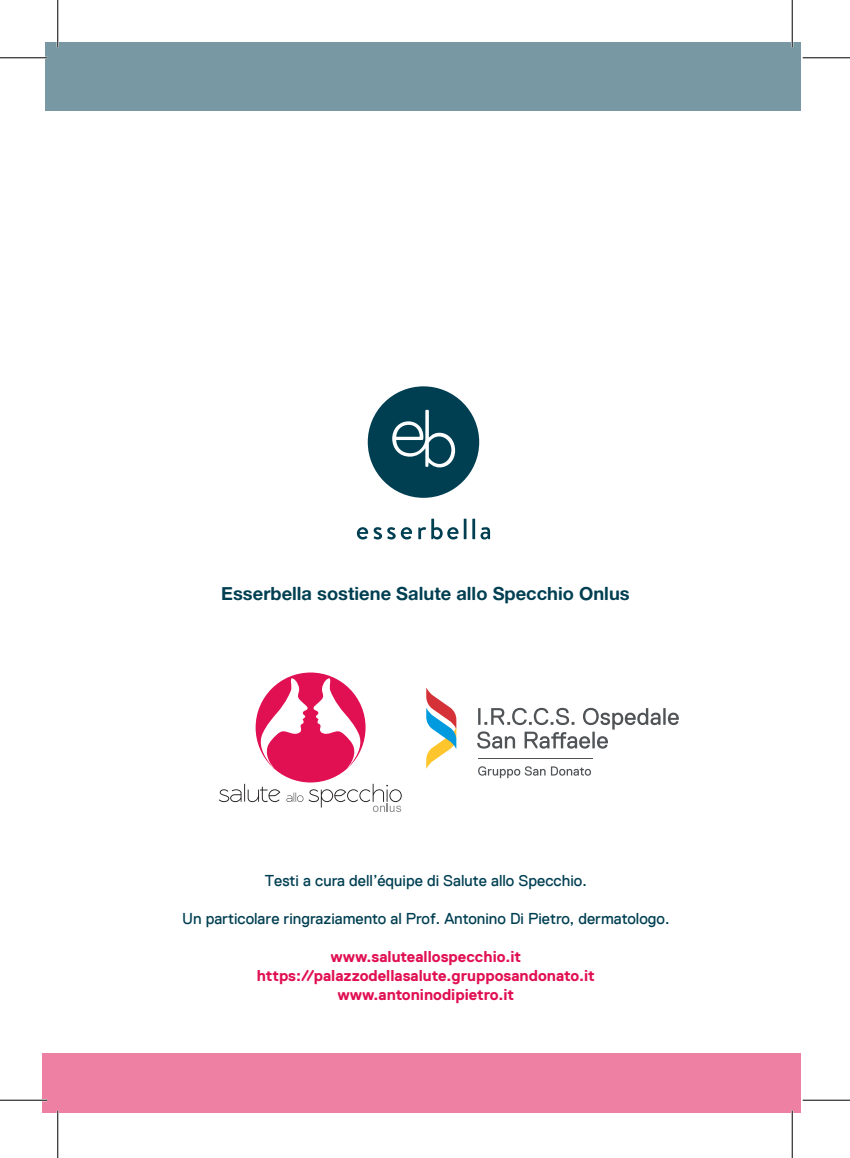
<style>
.page{position:relative;width:850px;height:1158px;background:#fff}
.page>*{position:absolute;margin:0;border:0;box-sizing:border-box;transform-origin:0 0}
.t1{font:18.38px "Alte Haas Grotesk Bold";color:#003f52}
.t2{font:15.75px "Replica TT";color:#003f52}
.t3{font:700 15.75px/18.9px "Replica";color:#e01053;text-align:center}
</style>
<div class="page">
<div style="left:256px;top:672px;width:109px;height:110px;background:#e01053;border-radius:50%"></div>
<svg style="left:261px;top:678px;width:99px;height:90px"></svg>
<svg style="left:219px;top:783px;width:61px;height:19px"></svg>
<svg style="left:286px;top:783px;width:116px;height:29px"></svg>
<svg style="left:426px;top:688px;width:30px;height:80px"></svg>
<svg style="left:478px;top:766px;width:67px;height:12px"></svg>
<svg style="left:551px;top:766px;width:40px;height:9px"></svg>
<hr style="left:478px;top:758px;width:114px;height:1px;background:#505457">
<svg style="left:477px;top:707px;width:202px;height:41px"></svg>
<div style="left:43px;top:1053px;width:758px;height:59px;background:#ee80a3"></div>
<svg style="left:368px;top:386px;width:111px;height:112px"></svg>
<svg style="left:357px;top:527px;width:55px;height:12px"></svg>
<svg style="left:418px;top:518px;width:40px;height:21px"></svg>
<hr style="left:464px;top:518px;width:2px;height:21px;background:#003f52">
<hr style="left:472px;top:518px;width:3px;height:21px;background:#003f52">
<svg style="left:480px;top:527px;width:10px;height:12px"></svg>
<div style="left:46px;top:43px;width:755px;height:68px;background:#7899a3"></div>
<hr style="left:0;top:57px;width:47px;height:2px;background:#fff">
<hr style="left:0;top:1098px;width:47px;height:3px;background:#fff">
<hr style="left:57px;top:0;width:2px;height:47px;background:#fff">
<hr style="left:57px;top:1110px;width:2px;height:47px;background:#fff">
<hr style="left:791px;top:0;width:2px;height:47px;background:#fff">
<hr style="left:791px;top:1110px;width:2px;height:47px;background:#fff">
<hr style="left:0;top:57px;width:47px;height:1px;background:#000">
<hr style="left:802px;top:57px;width:48px;height:1px;background:#000">
<hr style="left:0;top:1099px;width:47px;height:1px;background:#000">
<hr style="left:802px;top:1099px;width:48px;height:1px;background:#000">
<hr style="left:57px;top:0;width:1px;height:47px;background:#000">
<hr style="left:57px;top:1110px;width:1px;height:47px;background:#000">
<hr style="left:792px;top:0;width:1px;height:47px;background:#000">
<hr style="left:792px;top:1110px;width:1px;height:47px;background:#000">
<p class="t1" style="left:221px;top:582px;width:410px">Esserbella sostiene Salute allo Specchio Onlus</p>
<p class="t2" style="left:265px;top:872px;width:323px">Testi a cura dell’équipe di Salute allo Specchio.</p>
<p class="t2" style="left:182px;top:909px;width:489px">Un particolare ringraziamento al Prof. Antonino Di Pietro, dermatologo.</p>
<p class="t3" style="left:257px;top:946px;width:339px">www.saluteallospecchio.it https://palazzodellasalute.grupposandonato.it www.antoninodipietro.it</p>
</div>
